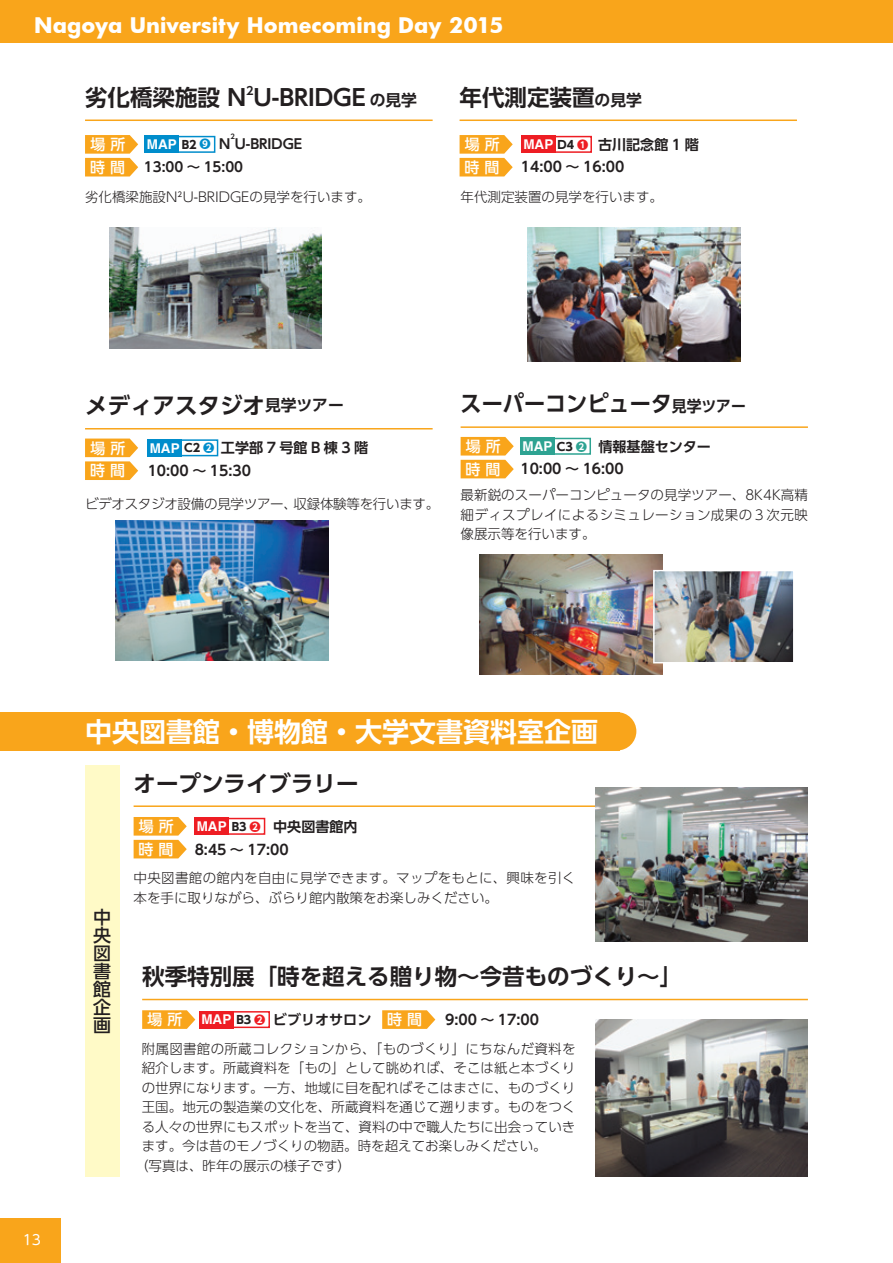
<style>
.page{position:relative;width:893px;height:1263px;background:#fff}
.page>*{position:absolute;margin:0;border:0;box-sizing:border-box;transform-origin:0 0}
.t1{font:700 27px "UD Shin Go Pro De";color:#fff}
.t2{font:700 22.5px "UD Shin Go Pro De";color:#231f20}
.t3{font:700 22.5px "UD Shin Go Pro De";color:#231f20;scale:.94 1}
.t4{font:700 21px "Futura";color:#fff}
.t5{font:500 18px/18px "UD Shin Go Pro";color:#231f20;text-align:justify}
.t6{font:500 15px "UD Shin Go Pro";letter-spacing:.335em;color:#fff}
.t7{font:700 14.1px "UD Shin Go Pro De";color:#231f20}
.t8{font:700 14.1px "UD Shin Go Pro De";letter-spacing:.25em;color:#231f20}
.t9{font:13.8px "UD Shin M Go Pro";color:#fff}
.t10{font:300 13.5px/19.5px "UD Shin Go Pro";letter-spacing:.005em;color:#231f20;text-align:justify}
.t11{font:300 13.5px "UD Shin Go Pro";letter-spacing:.025em;color:#231f20}
.t12{font:300 13.5px "UD Shin Go Pro";letter-spacing:-.02em;color:#231f20}
.t13{font:700 13.5px "UD Shin Go Pro De";color:#231f20}
.t14{font:700 13.5px "Helvetica";color:#fff}
.t15{font:700 11.25px "UD Shin Go Pro De";color:#231f20}
.t16{font:700 6.75px "UD Shin Go Pro De";color:#231f20}
.s1{font-size:15.75px}
.s2{font-family:"UD Shin Go Pro";font-size:11.25px;color:#231f20}
.s3{font-family:"UD Shin Go Pro";font-size:11.25px;color:#008dcc}
.s4{font-family:"Helvetica";font-size:13.5px;color:#fff}
.s5{font-family:"UD Shin Go Pro";font-size:11.25px}
.s6{font-family:"UD Shin Go Pro";font-size:11.25px;color:#ee1d23}
.s7{font-family:"UD Shin Go NT Pro";font-size:11.25px}
.s8{font-family:"UD Shin Go Pro";font-size:11.25px;color:#2ea392}
.s9{font-family:"UD Shin Go Pro";font-weight:500;font-size:15px;color:#fff}
</style>
<div class="page">
<hr style="left:460px;top:120px;width:337px;height:1px;background:#f9a51b">
<hr style="left:85px;top:120px;width:348px;height:1px;background:#f9a51b">
<img style="left:528px;top:228px;width:213px;height:134px">
<img style="left:109px;top:228px;width:213px;height:121px">
<svg style="left:85px;top:135px;width:53px;height:41px;background:#fab442"></svg>
<div style="left:173px;top:136px;width:42px;height:17px;background:#fff;border:2px solid #008dcc"></div>
<div style="left:145px;top:136px;width:34px;height:17px;background:#008dcc"></div>
<svg style="left:460px;top:135px;width:53px;height:41px;background:#fab543"></svg>
<div style="left:550px;top:136px;width:42px;height:17px;background:#fff;border:2px solid #ee1d23"></div>
<div style="left:521px;top:136px;width:34px;height:17px;background:#ee1d23"></div>
<hr style="left:85px;top:428px;width:348px;height:1px;background:#f9a51b">
<hr style="left:461px;top:426px;width:347px;height:2px;background:#f9a51b">
<div style="left:176px;top:439px;width:42px;height:17px;background:#fff;border:2px solid #008dcc"></div>
<div style="left:148px;top:439px;width:34px;height:17px;background:#008dcc"></div>
<svg style="left:85px;top:438px;width:53px;height:42px;background:#fab544"></svg>
<img style="left:479px;top:554px;width:184px;height:121px">
<img style="left:655px;top:572px;width:137px;height:89px">
<div style="left:653px;top:570px;width:141px;height:93px;border:1px solid #fff"></div>
<img style="left:116px;top:521px;width:212px;height:139px">
<svg style="left:461px;top:437px;width:53px;height:41px;background:#fab543"></svg>
<div style="left:549px;top:438px;width:42px;height:17px;background:#fff;border:2px solid #2ea392"></div>
<div style="left:520px;top:438px;width:34px;height:17px;background:#2ea392"></div>
<hr style="left:142px;top:999px;width:666px;height:1px;background:#f9a51b">
<img style="left:595px;top:1019px;width:213px;height:158px">
<svg style="left:382px;top:1010px;width:53px;height:19px"></svg>
<svg style="left:142px;top:1010px;width:53px;height:19px"></svg>
<div style="left:228px;top:1011px;width:42px;height:17px;background:#fff;border:2px solid #ee1d23"></div>
<div style="left:199px;top:1011px;width:34px;height:17px;background:#ee1d23"></div>
<div style="left:598px;top:712px;width:38px;height:38px;background:#f9a51b;border-radius:50%"></div>
<div style="left:0;top:712px;width:619px;height:38px;background:#f9a51b"></div>
<hr style="left:134px;top:805px;width:674px;height:2px;background:#f9a51b">
<div style="left:85px;top:766px;width:34px;height:411px;background:#fffac7"></div>
<svg style="left:134px;top:817px;width:53px;height:41px;background:#fab543"></svg>
<div style="left:223px;top:818px;width:42px;height:17px;background:#fff;border:2px solid #ee1d23"></div>
<div style="left:195px;top:818px;width:34px;height:17px;background:#ee1d23"></div>
<img style="left:595px;top:788px;width:213px;height:153px">
<div style="left:0;top:1218px;width:61px;height:45px;background:#f9a51b"></div>
<div style="left:0;top:0;width:893px;height:43px;background:#f9a51b"></div>
<h3 class="t4" style="left:34px;top:11px;width:471px">Nagoya University Homecoming Day 2015</h3>
<h2 class="t2" style="left:85px;top:79px;width:333px">劣化橋梁施設 N U-BRIDGE <span class="s1">の見学</span></h2>
<h2 class="t2" style="left:460px;top:79px;width:184px">年代測定装置<span class="s1">の見学</span></h2>
<p class="t15" style="left:246px;top:82px;width:9px">2</p>
<p class="t16" style="left:230px;top:131px;width:6px">2</p>
<p class="t6" style="left:90px;top:132px;width:36px">場所</p>
<p class="t14" style="left:147px;top:136px;width:65px">MAP <span class="s2">B2</span> <span class="s3">❾</span></p>
<p class="t6" style="left:465px;top:132px;width:36px">場所</p>
<p class="t7" style="left:523px;top:133px;width:177px"><span class="s4">MAP</span> <span class="s5">D4</span> <span class="s6">❶</span> 古川記念館 1 階</p>
<p class="t13" style="left:219px;top:133px;width:84px">N U-BRIDGE</p>
<p class="t6" style="left:90px;top:155px;width:36px">時間</p>
<p class="t13" style="left:144px;top:156px;width:101px">13:00 ～ 15:00</p>
<p class="t6" style="left:465px;top:155px;width:36px">時間</p>
<p class="t7" style="left:521px;top:155px;width:105px">14:00 ～ 16:00</p>
<p class="t10" style="left:85px;top:186px;width:287px">劣化橋梁施設N²U-BRIDGEの見学を行います。</p>
<p class="t10" style="left:461px;top:186px;width:204px">年代測定装置の見学を行います。</p>
<h2 class="t2" style="left:85px;top:387px;width:260px">メディアスタジオ<span class="s1">見学ツアー</span></h2>
<h2 class="t3" style="left:461px;top:386px;width:305px">スーパーコンピュータ<span class="s1">見学ツアー</span></h2>
<p class="t6" style="left:466px;top:434px;width:36px">場所</p>
<p class="t7" style="left:522px;top:435px;width:190px"><span class="s4">MAP</span> <span class="s7">C3</span> <span class="s8">❷</span> 情報基盤センター</p>
<p class="t6" style="left:90px;top:436px;width:36px">場所</p>
<p class="t8" style="left:150px;top:436px;width:220px"><span class="s4">MAP</span> <span class="s5">C2</span><span class="s3">❷</span> 工学部7号館B棟3階</p>
<p class="t6" style="left:90px;top:458px;width:36px">時間</p>
<p class="t7" style="left:148px;top:459px;width:105px">10:00 ～ 15:30</p>
<p class="t6" style="left:466px;top:457px;width:36px">時間</p>
<p class="t7" style="left:520px;top:457px;width:105px">10:00 ～ 16:00</p>
<p class="t12" style="left:85px;top:492px;width:356px">ビデオスタジオ設備の見学ツアー、収録体験等を行います。</p>
<p class="t10" style="left:461px;top:485px;width:349px">最新鋭のスーパーコンピュータの見学ツアー、8K4K高精細ディスプレイによるシミュレーション成果の３次元映像展示等を行います。</p>
<h1 class="t1" style="left:85px;top:709px;width:514px">中央図書館・博物館・大学文書資料室企画</h1>
<h2 class="t2" style="left:134px;top:765px;width:226px">オープンライブラリー</h2>
<p class="t6" style="left:139px;top:814px;width:36px">場所</p>
<p class="t7" style="left:197px;top:815px;width:162px"><span class="s4">MAP</span> <span class="s5">B3</span> <span class="s6">❷</span> 中央図書館内</p>
<p class="t6" style="left:139px;top:837px;width:36px">時間</p>
<p class="t7" style="left:195px;top:838px;width:95px">8:45 ～ 17:00</p>
<p class="t11" style="left:134px;top:867px;width:443px">中央図書館の館内を自由に見学できます。マップをもとに、興味を引く</p>
<p class="t9" style="left:23px;top:1228px;width:20px">13</p>
<h3 class="t5" style="left:93px;top:908px;width:19px">中央図書館企画</h3>
<p class="t10" style="left:134px;top:887px;width:366px">本を手に取りながら、ぶらり館内散策をお楽しみください。</p>
<h2 class="t2" style="left:142px;top:958px;width:541px">秋季特別展「時を超える贈り物～今昔ものづくり～」</h2>
<p class="t6" style="left:147px;top:1007px;width:36px">場所</p>
<p class="t7" style="left:201px;top:1008px;width:222px"><span class="s4">MAP</span> <span class="s5">B3</span> <span class="s6">❷</span> ビブリオサロン <span class="s9">時間</span></p>
<p class="t7" style="left:445px;top:1008px;width:95px">9:00 ～ 17:00</p>
<p class="t10" style="left:142px;top:1038px;width:435px">附属図書館の所蔵コレクションから、「ものづくり」にちなんだ資料を</p>
<p class="t10" style="left:142px;top:1058px;width:435px">紹介します。所蔵資料を「もの」として眺めれば、そこは紙と本づくり</p>
<p class="t10" style="left:142px;top:1077px;width:435px">の世界になります。一方、地域に目を配ればそこはまさに、ものづくり</p>
<p class="t10" style="left:142px;top:1097px;width:435px">王国。地元の製造業の文化を、所蔵資料を通じて遡ります。ものをつく</p>
<p class="t10" style="left:142px;top:1116px;width:435px">る人々の世界にもスポットを当て、資料の中で職人たちに出会っていき</p>
<p class="t10" style="left:142px;top:1136px;width:406px">ます。今は昔のモノづくりの物語。時を超えてお楽しみください。</p>
<p class="t10" style="left:135px;top:1155px;width:217px">（写真は、昨年の展示の様子です）</p>
</div>
